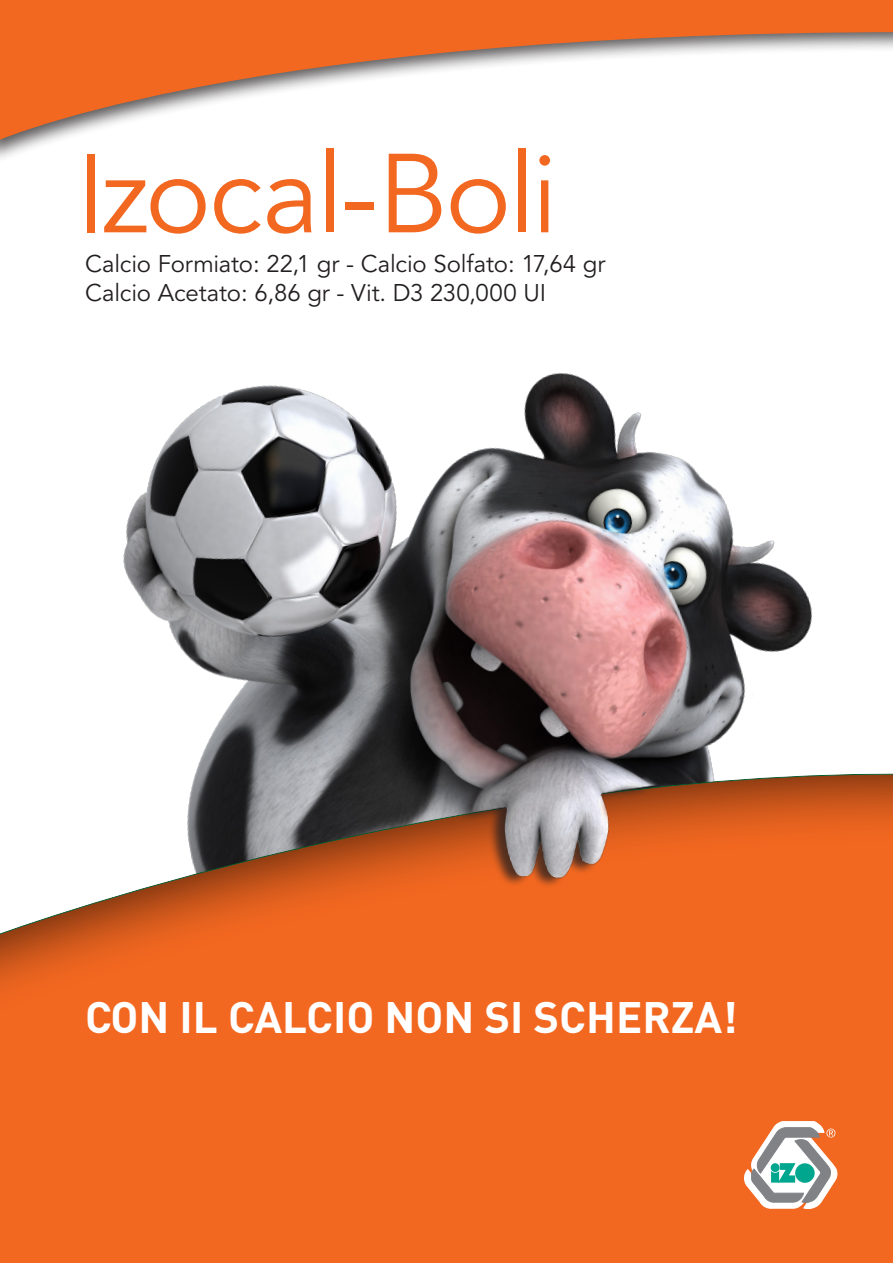
<style>
.page{position:relative;width:893px;height:1263px;background:#fff}
.page>*{position:absolute;margin:0;border:0;box-sizing:border-box;transform-origin:0 0}
.t1{font:111px "Avenir";letter-spacing:-.025em;color:#f36821}
.t2{font:700 43.5px "DIN";color:#fff}
.t3{font:24px "Avenir";letter-spacing:-.005em;color:#231f20}
</style>
<div class="page">
<svg style="left:0;top:0;width:893px;height:145px"></svg>
<img style="left:123px;top:372px;width:689px;height:401px">
<div style="left:0;top:773px;width:893px;height:490px;background:#231f20;opacity:.75"></div>
<svg style="left:744px;top:1121px;width:93px;height:88px"></svg>
<img style="left:408px;top:675px;width:372px;height:248px">
<p class="t1" style="left:76px;top:130px;width:484px">Izocal-Boli</p>
<p class="t3" style="left:85px;top:250px;width:522px">Calcio Formiato: 22,1 gr - Calcio Solfato: 17,64 gr</p>
<p class="t3" style="left:85px;top:279px;width:463px">Calcio Acetato: 6,86 gr - Vit. D3 230,000 UI</p>
<p class="t2" style="left:85px;top:988px;width:654px">CON IL CALCIO NON SI SCHERZA!</p>
</div>
